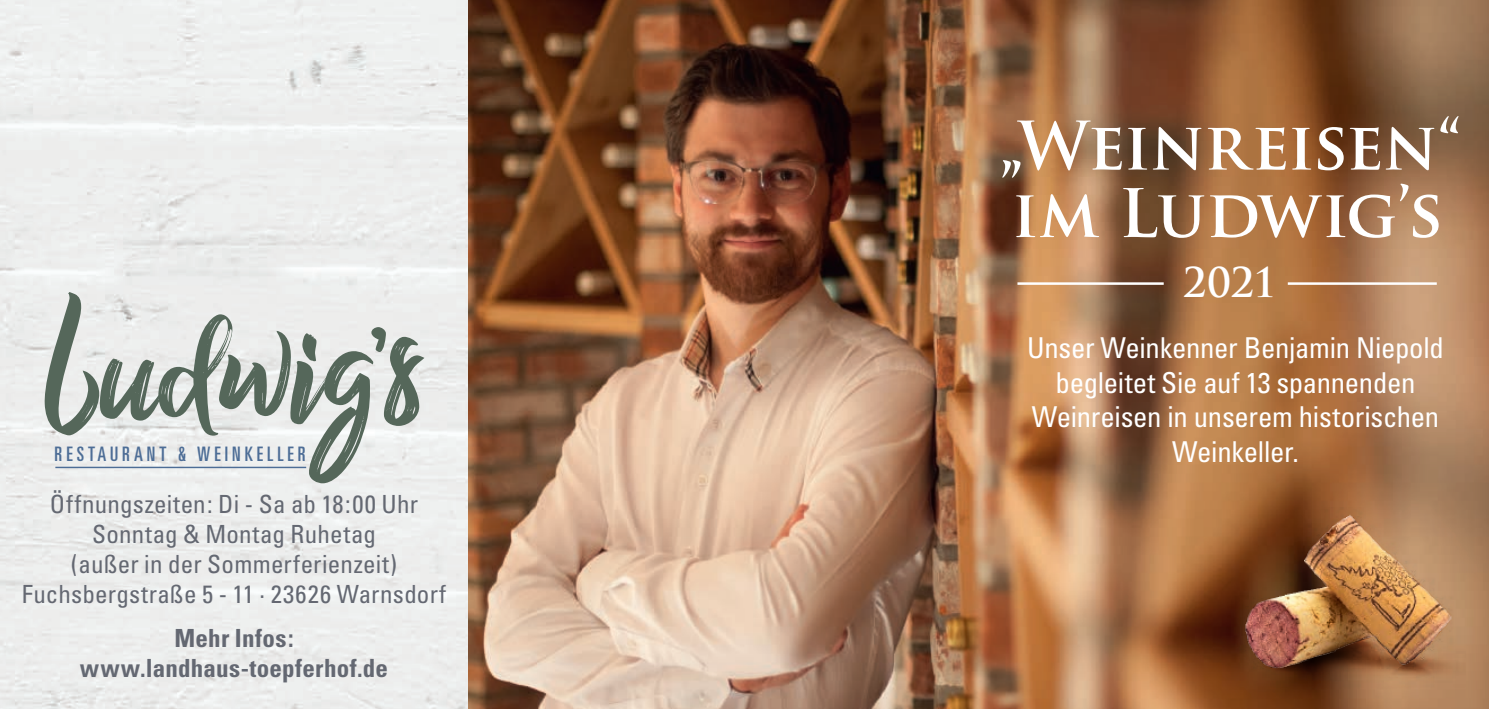
<style>
.page{position:relative;width:1489px;height:709px;background:#fff}
.page>*{position:absolute;margin:0;border:0;box-sizing:border-box;transform-origin:0 0}
.t1{font:178.25px "Billy Ohio";color:#55675a}
.t2{font:700 65px/67.5px "Trajan Pro";letter-spacing:-.01em;color:#fff}
.t3{font:700 40px "Trajan Pro";color:#fff}
.t4{font:condensed 28.75px/34.5px "Univers";letter-spacing:-.01em;color:#fff;text-align:center}
.t5{font:condensed 25px/30px "Univers";letter-spacing:.01em;color:#646872;text-align:center}
.t6{font:700 condensed 25px/30px "Univers";letter-spacing:.01em;color:#646872;text-align:center}
.t7{font:ultra-condensed 20px "Univers";letter-spacing:.2em;color:#4d6d96}
</style>
<div class="page">
<hr style="left:55px;top:466px;width:251px;height:2px;background:#4d6d96">
<img style="left:468px;top:0;width:1020px;height:709px">
<img style="left:1235px;top:507px;width:229px;height:187px">
<hr style="left:1017px;top:282px;width:146px;height:3px;background:#fff">
<hr style="left:1287px;top:282px;width:149px;height:3px;background:#fff">
<h1 class="t1" style="left:34px;top:265px;width:386px;rotate:-3deg">ludwig’s</h1>
<p class="t5" style="left:22px;top:488px;width:426px">Öffnungszeiten: Di - Sa ab 18:00 Uhr Sonntag &amp; Montag Ruhetag<br>(außer in der Sommerferienzeit)<br>Fuchsbergstraße 5 - 11 · 23626 Warnsdorf</p>
<p class="t6" style="left:80px;top:623px;width:310px">Mehr Infos: www.landhaus-toepferhof.de</p>
<p class="t7" style="left:55px;top:443px;width:252px">RESTAURANT &amp; WEINKELLER</p>
<h2 class="t2" style="left:999px;top:113px;width:463px">„Weinreisen“ im Ludwig’s</h2>
<h3 class="t3" style="left:1182px;top:257px;width:96px">2021</h3>
<p class="t4" style="left:1026px;top:330px;width:418px">Unser Weinkenner Benjamin Niepold begleitet Sie auf 13 spannenden<br>Weinreisen in unserem historischen<br>Weinkeller.</p>
</div>
